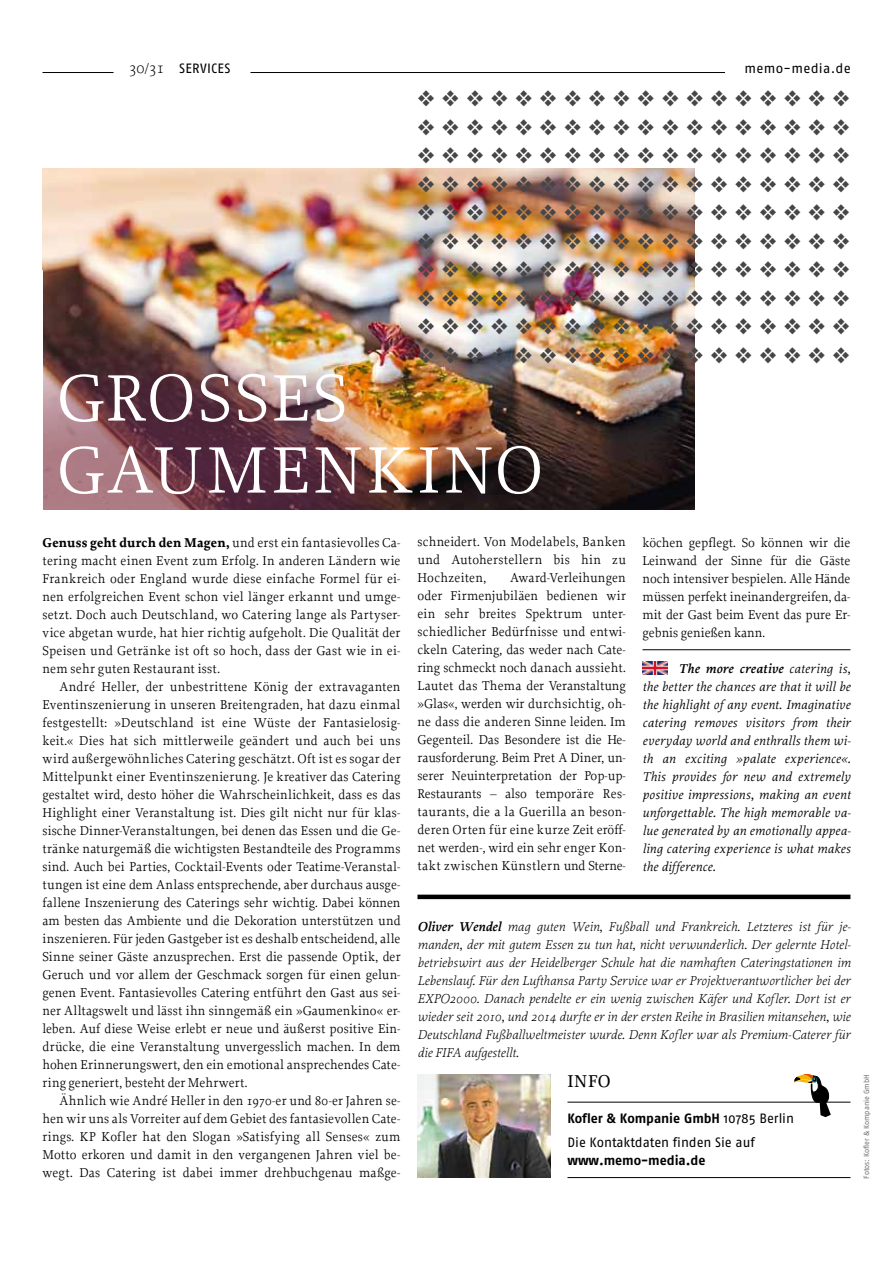
<style>
.page{position:relative;width:893px;height:1263px;background:#fff}
.page>*{position:absolute;margin:0;border:0;box-sizing:border-box;transform-origin:0 0}
.t1{font:69.15px/72px "Proforma";letter-spacing:.04em;color:#fff}
.t2{font:22.35px "Zapf Dingbats ITC";color:#464648}
.t3{font:500 18px "Proforma";color:#000}
.t4{font:13.5px/18px "Proforma";letter-spacing:.01em;color:#000;text-align:justify}
.t5{font:italic 300 13.5px/18px "Proforma";letter-spacing:.005em;color:#000;text-align:justify}
.t6{font:italic 13.5px/18px "Proforma";letter-spacing:.025em;color:#000;text-align:justify}
.t7{font:13.5px/24px "Fago No";letter-spacing:-.005em;color:#000}
.t8{font:700 13.5px "Fago No";letter-spacing:-.005em;color:#000}
.t9{font:13.5px "Fago No Regular LF";letter-spacing:.02em;color:#000}
.t10{font:13.5px "Fago No";letter-spacing:.02em;color:#000}
.t11{font:7.5px "Fago No";letter-spacing:-.005em;color:#707172}
.s1{font-family:"Proforma";font-weight:300;font-size:16.5px}
.s2{font-weight:700}
.s3{font-weight:600}
</style>
<div class="page">
<img style="left:43px;top:169px;width:652px;height:341px">
<img style="left:43px;top:343px;width:396px;height:167px">
<hr style="left:43px;top:72px;width:71px;height:1px;background:#000">
<hr style="left:567px;top:1102px;width:283px;height:1px;background:#000">
<hr style="left:567px;top:1177px;width:283px;height:1px;background:#000">
<img style="left:417px;top:1075px;width:133px;height:102px">
<svg style="left:794px;top:1074px;width:37px;height:43px"></svg>
<hr style="left:417px;top:895px;width:433px;height:4px;background:#000">
<hr style="left:642px;top:649px;width:208px;height:1px;background:#000">
<img style="left:642px;top:661px;width:26px;height:13px">
<hr style="left:250px;top:72px;width:475px;height:1px;background:#000">
<p class="t9" style="left:129px;top:60px;width:102px"><span class="s1">30/31</span> SERVICES</p>
<p class="t10" style="left:745px;top:60px;width:108px">memo-media.de</p>
<h2 class="t2" style="left:417px;top:88px;width:434px">❖ ❖ ❖ ❖ ❖ ❖ ❖ ❖ ❖ ❖ ❖ ❖ ❖ ❖ ❖ ❖ ❖ ❖</h2>
<h2 class="t2" style="left:417px;top:117px;width:434px">❖ ❖ ❖ ❖ ❖ ❖ ❖ ❖ ❖ ❖ ❖ ❖ ❖ ❖ ❖ ❖ ❖ ❖</h2>
<h2 class="t2" style="left:417px;top:145px;width:434px">❖ ❖ ❖ ❖ ❖ ❖ ❖ ❖ ❖ ❖ ❖ ❖ ❖ ❖ ❖ ❖ ❖ ❖</h2>
<h2 class="t2" style="left:417px;top:174px;width:434px">❖ ❖ ❖ ❖ ❖ ❖ ❖ ❖ ❖ ❖ ❖ ❖ ❖ ❖ ❖ ❖ ❖ ❖</h2>
<h2 class="t2" style="left:417px;top:202px;width:434px">❖ ❖ ❖ ❖ ❖ ❖ ❖ ❖ ❖ ❖ ❖ ❖ ❖ ❖ ❖ ❖ ❖ ❖</h2>
<h2 class="t2" style="left:417px;top:231px;width:434px">❖ ❖ ❖ ❖ ❖ ❖ ❖ ❖ ❖ ❖ ❖ ❖ ❖ ❖ ❖ ❖ ❖ ❖</h2>
<h2 class="t2" style="left:417px;top:259px;width:434px">❖ ❖ ❖ ❖ ❖ ❖ ❖ ❖ ❖ ❖ ❖ ❖ ❖ ❖ ❖ ❖ ❖ ❖</h2>
<h2 class="t2" style="left:417px;top:288px;width:434px">❖ ❖ ❖ ❖ ❖ ❖ ❖ ❖ ❖ ❖ ❖ ❖ ❖ ❖ ❖ ❖ ❖ ❖</h2>
<h2 class="t2" style="left:417px;top:316px;width:434px">❖ ❖ ❖ ❖ ❖ ❖ ❖ ❖ ❖ ❖ ❖ ❖ ❖ ❖ ❖ ❖ ❖ ❖</h2>
<h2 class="t2" style="left:417px;top:345px;width:434px">❖ ❖ ❖ ❖ ❖ ❖ ❖ ❖ ❖ ❖ ❖ ❖ ❖ ❖ ❖ ❖ ❖ ❖</h2>
<h1 class="t1" style="left:57px;top:361px;width:252px">GroSSes<br>Gaumenkino</h1>
<p class="t4" style="left:43px;top:533px;width:359px"><span class="s2">Genuss geht durch den Magen,</span> und erst ein fantasievolles Ca&shy;tering macht einen Event zum Erfolg. In anderen Ländern wie Frankreich oder England wurde diese einfache Formel für ei&shy;nen erfolgreichen Event schon viel länger erkannt und umge&shy;setzt. Doch auch Deutschland, wo Catering lange als Partyser&shy;vice abgetan wurde, hat hier richtig aufgeholt. Die Qualität der Speisen und Getränke ist oft so hoch, dass der Gast wie in ei&shy;nem sehr guten Restaurant isst.</p>
<p class="t4" style="left:43px;top:677px;width:360px;text-indent:17px">André Heller, der unbestrittene König der extravaganten Eventinszenierung in unseren Breitengraden, hat dazu einmal festgestellt: »Deutschland ist eine Wüste der Fantasielosig&shy;keit.« Dies hat sich mittlerweile geändert und auch bei uns wird außergewöhnliches Catering geschätzt. Oft ist es sogar der Mittelpunkt einer Eventinszenierung. Je kreativer das Catering gestaltet wird, desto höher die Wahrscheinlichkeit, dass es das Highlight einer Veranstaltung ist. Dies gilt nicht nur für klas&shy;sische Dinner-Veranstaltungen, bei denen das Essen und die Ge&shy;tränke naturgemäß die wichtigsten Bestandteile des Programms sind. Auch bei Parties, Cocktail-Events oder Teatime-Veranstal&shy;tungen ist eine dem Anlass entsprechende, aber durchaus ausge&shy;fallene Inszenierung des Caterings sehr wichtig. Dabei können am besten das Ambiente und die Dekoration unterstützen und inszenieren. Für jeden Gastgeber ist es deshalb entscheidend, alle Sinne seiner Gäste anzusprechen. Erst die passende Optik, der Geruch und vor allem der Geschmack sorgen für einen gelun&shy;genen Event. Fantasievolles Catering entführt den Gast aus sei&shy;ner Alltagswelt und lässt ihn sinngemäß ein »Gaumenkino« er&shy;leben. Auf diese Weise erlebt er neue und äußerst positive Ein&shy;drücke, die eine Veranstaltung unvergesslich machen. In dem hohen Erinnerungswert, den ein emotional ansprechendes Cate&shy;ring generiert, besteht der Mehrwert.</p>
<p class="t4" style="left:43px;top:1091px;width:359px;text-indent:17px">Ähnlich wie André Heller in den 1970-er und 80-er Jahren se&shy;hen wir uns als Vorreiter auf dem Gebiet des fantasievollen Cate&shy;rings. KP Kofler hat den Slogan »Satisfying all Senses« zum Motto erkoren und damit in den vergangenen Jahren viel be&shy;wegt. Das Catering ist dabei immer drehbuchgenau maßge-</p>
<p class="t4" style="left:417px;top:533px;width:210px">schneidert. Von Modelabels, Banken und Autoherstellern bis hin zu Hochzeiten,</p>
<p class="t4" style="left:417px;top:569px;width:210px;text-indent:93px">Award-Verleihungen oder Firmenjubiläen bedienen wir ein sehr breites Spektrum unter&shy;schiedlicher Bedürfnisse und entwi&shy;ckeln Catering, das weder nach Cate&shy;ring schmeckt noch danach aussieht.<br>Lautet das Thema der Veranstaltung »Glas«, werden wir durchsichtig, oh&shy;ne dass die anderen Sinne leiden. Im Gegenteil. Das Besondere ist die He&shy;rausforderung. Beim Pret A Diner, un&shy;serer Neuinterpretation der Pop-up-Restaurants – also temporäre Res&shy;taurants, die a la Guerilla an beson&shy;deren Orten für eine kurze Zeit eröff&shy;net werden-, wird ein sehr enger Kon&shy;takt zwischen Künstlern und Sterne-</p>
<p class="t4" style="left:642px;top:533px;width:209px">köchen gepflegt. So können wir die Leinwand der Sinne für die Gäste noch intensiver bespielen. Alle Hände müssen perfekt ineinandergreifen, da&shy;mit der Gast beim Event das pure Er&shy;gebnis genießen kann.</p>
<p class="t6" style="left:642px;top:659px;width:210px;text-indent:36px"><span class="s3">The more creative</span> catering is, the better the chances are that it will be the highlight of any event. Imaginative catering removes visitors from their everyday world and enthralls them wi&shy;th an exciting »palate experience«.<br>This provides for new and extremely positive impressions, making an event unforgettable. The high memorable va&shy;lue generated by an emotionally appea&shy;ling catering experience is what makes the difference.</p>
<p class="t5" style="left:417px;top:917px;width:435px"><span class="s3">Oliver Wendel</span> mag guten Wein, Fußball und Frankreich. Letzteres ist für je&shy;manden, der mit gutem Essen zu tun hat, nicht verwunderlich. Der gelernte Hotel&shy;betriebswirt aus der Heidelberger Schule hat die namhaften Cateringstationen im Lebenslauf. Für den Lufthansa Party Service war er Projektverantwortlicher bei der EXPO2000. Danach pendelte er ein wenig zwischen Käfer und Kofler. Dort ist er wieder seit 2010, und 2014 durfte er in der ersten Reihe in Brasilien mitansehen, wie Deutschland Fußballweltmeister wurde. Denn Kofler war als Premium-Caterer für die FIFA aufgestellt.</p>
<h3 class="t3" style="left:567px;top:1070px;width:45px">info</h3>
<p class="t7" style="left:567px;top:1106px;width:228px"><span class="s2">Kofler &amp; Kompanie GmbH</span> 10785 Berlin<br>Die Kontaktdaten finden Sie auf</p>
<p class="t8" style="left:567px;top:1152px;width:139px">www.memo-media.de</p>
<p class="t11" style="left:862px;top:1179px;width:106px;rotate:-90deg">Fotos: Kofler &amp; Kompanie GmbH</p>
</div>
